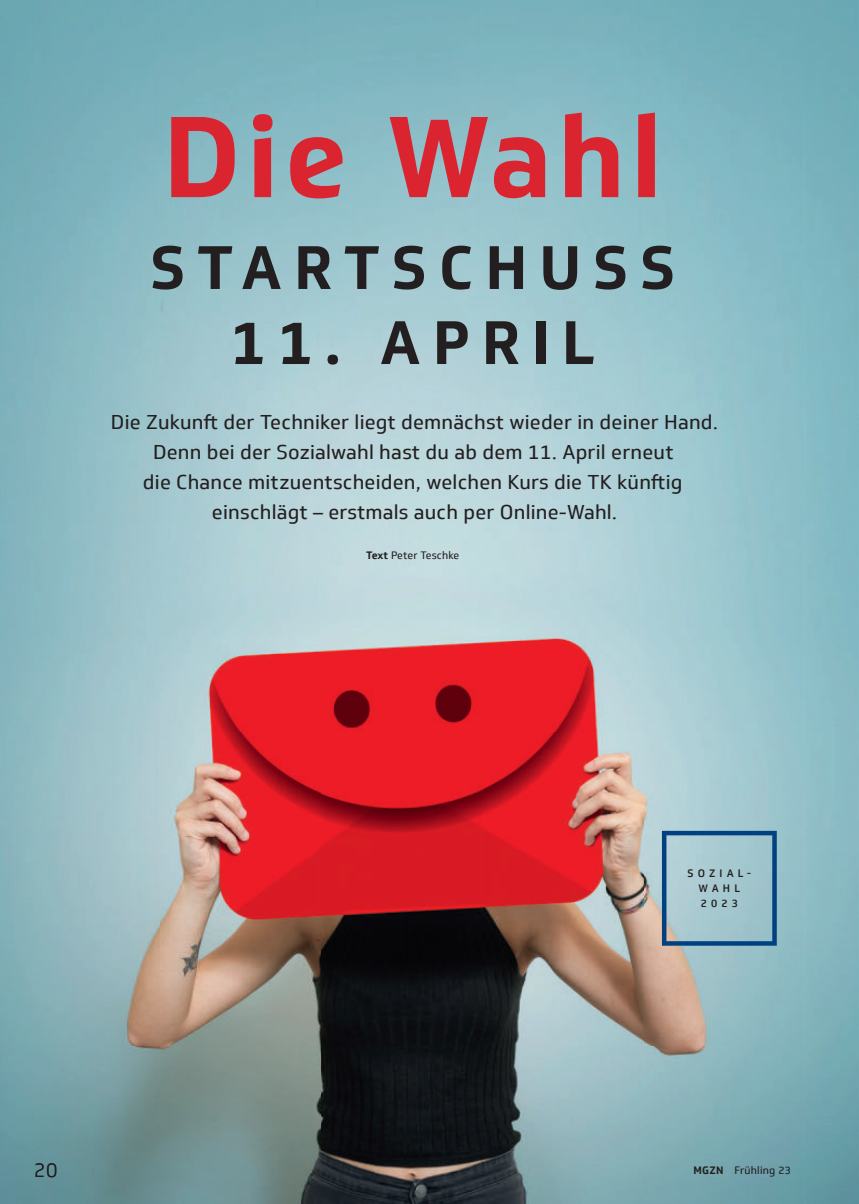
<style>
.page{position:relative;width:859px;height:1204px;background:#fff}
.page>*{position:absolute;margin:0;border:0;box-sizing:border-box;transform-origin:0 0}
.t1{font:700 112.5px "Soleto TK Headline";letter-spacing:.05em;color:#da242f}
.t2{font:700 60px "Soleto TK Headline";letter-spacing:.2em;color:#231f20}
.t3{font:19.5px/30px "Soleto TK";letter-spacing:.01em;color:#231f20;text-align:center}
.t4{font:300 19.5px "Soleto TK";color:#231f20}
.t5{font:10.5px "Soleto TK";letter-spacing:.01em;color:#231f20}
.t6{font:500 10.5px/15px "Soleto TK";letter-spacing:.4em;color:#231f20;text-align:center}
.s1{font-weight:700}
</style>
<div class="page">
<img style="left:0;top:0;width:859px;height:1203px">
<svg style="left:662px;top:830px;width:115px;height:115px;background:#8fb4c3"></svg>
<h2 class="t1" style="left:163px;top:86px;width:501px">Die Wahl</h2>
<h2 class="t2" style="left:150px;top:230px;width:526px">STARTSCHUSS</h2>
<h2 class="t2" style="left:230px;top:305px;width:366px">11. APRIL</h2>
<h2 class="t3" style="left:111px;top:407px;width:609px">Die Zukunft der Techniker liegt demnächst wieder in deiner Hand.<br>Denn bei der Sozialwahl hast du ab dem 11. April erneut<br>die Chance mitzuentscheiden, welchen Kurs die TK künftig einschlägt – erstmals auch per Online-Wahl.</h2>
<h2 class="t5" style="left:366px;top:548px;width:95px"><span class="s1">Text</span> Peter Teschke</h2>
<h1 class="t6" style="left:687px;top:866px;width:65px">SOZIAL-<br>WAHL<br>2023</h1>
<p class="t4" style="left:34px;top:1158px;width:25px">20</p>
<p class="t5" style="left:693px;top:1163px;width:99px"><span class="s1">MGZN</span> Frühling 23</p>
</div>
